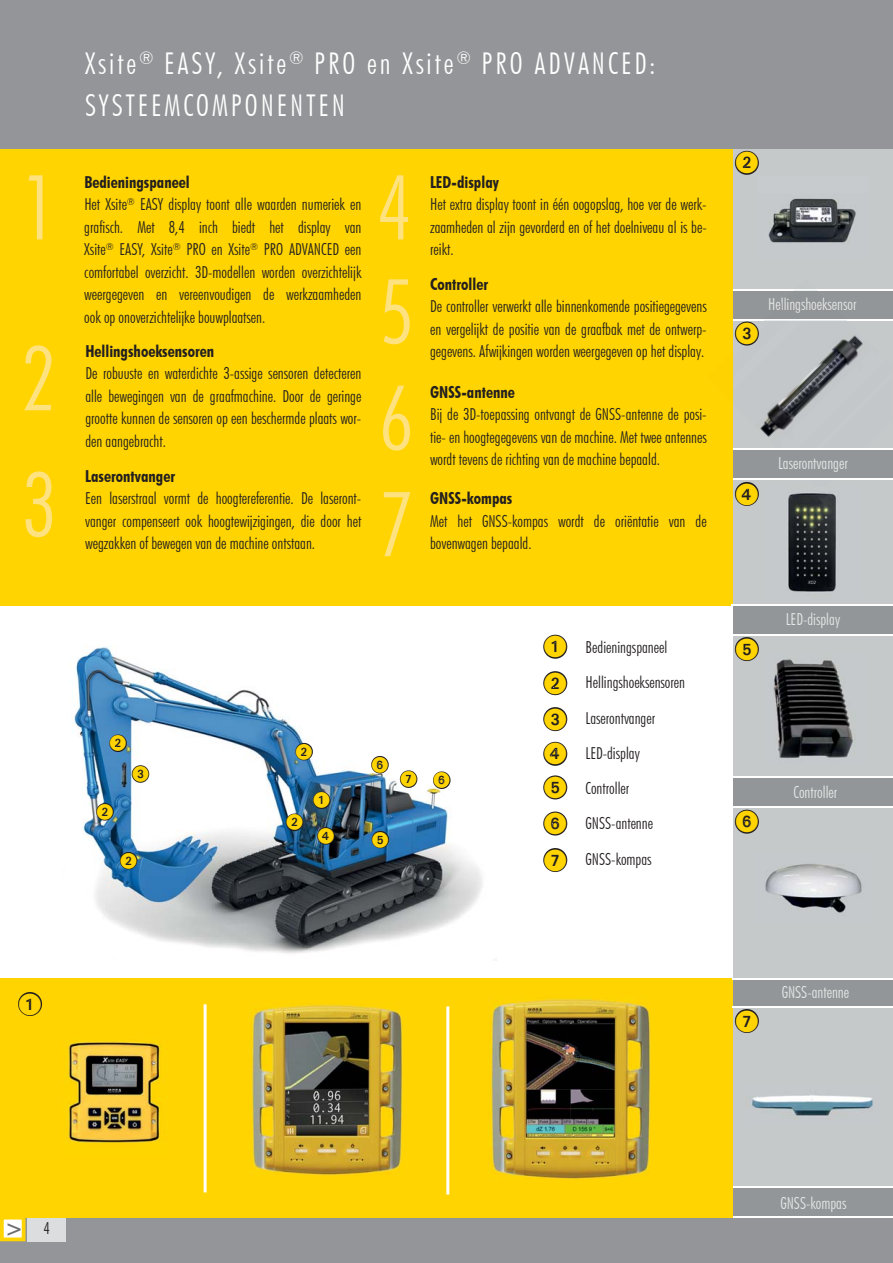
<style>
.page{position:relative;width:893px;height:1263px;background:#fff}
.page>*{position:absolute;margin:0;border:0;box-sizing:border-box;transform-origin:0 0}
.t1{font:300 condensed 90px/126.1px "Futura BT";color:#ffe280}
.t2{font:300 condensed 30px/42px "Futura BT";letter-spacing:.1em;color:#fff}
.t3{font:700 condensed 22.5px "Futura BT";color:#6d6e70}
.t4{font:22.35px/35.2px "European Pi One";color:#ffd400;text-align:justify}
.t5{font:300 condensed 16.5px/22.5px "Futura BT";color:#231f20;text-align:justify}
.t6{font:700 condensed 16.5px "Futura BT";color:#231f20}
.t7{font:300 condensed 16.5px "Futura BT";color:#e6e7e6}
.t8{font:16.2px "European Pi One";color:#ffd400}
.s1{font-weight:700}
.s2{font-weight:300;font-size:16.5px;color:#231f20}
</style>
<div class="page">
<div style="left:0;top:0;width:893px;height:149px;background:#939598"></div>
<img style="left:71px;top:647px;width:425px;height:313px">
<svg style="left:312px;top:790px;width:19px;height:20px"></svg>
<svg style="left:285px;top:812px;width:19px;height:20px"></svg>
<svg style="left:294px;top:742px;width:20px;height:20px"></svg>
<svg style="left:108px;top:733px;width:20px;height:20px"></svg>
<svg style="left:131px;top:764px;width:19px;height:20px"></svg>
<svg style="left:95px;top:802px;width:20px;height:20px"></svg>
<svg style="left:119px;top:851px;width:19px;height:20px"></svg>
<svg style="left:316px;top:826px;width:20px;height:20px"></svg>
<svg style="left:432px;top:770px;width:20px;height:20px"></svg>
<svg style="left:371px;top:830px;width:19px;height:19px"></svg>
<svg style="left:370px;top:755px;width:20px;height:20px"></svg>
<div style="left:0;top:149px;width:893px;height:457px;background:#ffd400"></div>
<div style="left:0;top:1213px;width:893px;height:50px;background:#939598"></div>
<div style="left:2px;top:1218px;width:22px;height:21px;background:#fff"></div>
<div style="left:0;top:1216px;width:26px;height:25px;border:4px solid #ffd400"></div>
<div style="left:28px;top:1216px;width:38px;height:25px;background:#dcddde"></div>
<svg style="left:543px;top:634px;width:25px;height:25px"></svg>
<svg style="left:543px;top:671px;width:25px;height:25px"></svg>
<svg style="left:543px;top:707px;width:25px;height:25px"></svg>
<svg style="left:543px;top:741px;width:25px;height:25px"></svg>
<svg style="left:543px;top:775px;width:25px;height:25px"></svg>
<svg style="left:543px;top:811px;width:25px;height:25px"></svg>
<div style="left:0;top:978px;width:893px;height:239px;background:#ffd400"></div>
<div style="left:733px;top:149px;width:159px;height:1068px;background:#c6c9ca"></div>
<img style="left:768px;top:198px;width:88px;height:45px">
<div style="left:733px;top:290px;width:160px;height:29px;background:#929699"></div>
<hr style="left:733px;top:289px;width:160px;height:2px;background:#fff">
<hr style="left:733px;top:319px;width:160px;height:1px;background:#fff">
<img style="left:892px;top:366px;width:1px;height:54px">
<img style="left:733px;top:320px;width:159px;height:160px">
<div style="left:733px;top:449px;width:160px;height:29px;background:#929699"></div>
<hr style="left:733px;top:448px;width:160px;height:1px;background:#fff">
<hr style="left:733px;top:478px;width:159px;height:1px;background:#fff">
<img style="left:765px;top:864px;width:97px;height:49px">
<div style="left:733px;top:605px;width:160px;height:30px;background:#929699"></div>
<hr style="left:731px;top:605px;width:162px;height:1px;background:#fff">
<hr style="left:731px;top:634px;width:161px;height:2px;background:#fff">
<img style="left:787px;top:492px;width:49px;height:100px">
<div style="left:733px;top:778px;width:160px;height:28px;background:#929699"></div>
<hr style="left:732px;top:777px;width:161px;height:1px;background:#fff">
<hr style="left:733px;top:806px;width:159px;height:2px;background:#fff">
<svg style="left:734px;top:150px;width:25px;height:25px"></svg>
<svg style="left:733px;top:320px;width:27px;height:27px"></svg>
<svg style="left:734px;top:482px;width:25px;height:24px"></svg>
<svg style="left:734px;top:637px;width:25px;height:25px"></svg>
<svg style="left:734px;top:809px;width:25px;height:25px"></svg>
<img style="left:64px;top:1041px;width:103px;height:102px">
<div style="left:733px;top:980px;width:160px;height:28px;background:#929699"></div>
<hr style="left:732px;top:978px;width:161px;height:2px;background:#fff">
<hr style="left:732px;top:1006px;width:161px;height:2px;background:#fff">
<svg style="left:734px;top:1009px;width:25px;height:24px"></svg>
<div style="left:733px;top:1188px;width:159px;height:28px;background:#929699"></div>
<hr style="left:733px;top:1186px;width:159px;height:2px;background:#fff">
<hr style="left:733px;top:1216px;width:159px;height:1px;background:#fff">
<svg style="left:543px;top:848px;width:25px;height:24px"></svg>
<svg style="left:399px;top:769px;width:19px;height:20px"></svg>
<img style="left:251px;top:1004px;width:152px;height:172px">
<img style="left:490px;top:998px;width:161px;height:181px">
<img style="left:750px;top:1095px;width:123px;height:21px">
<img style="left:773px;top:659px;width:80px;height:99px">
<svg style="left:18px;top:992px;width:24px;height:24px"></svg>
<hr style="left:204px;top:1004px;width:3px;height:188px;background:#fff">
<hr style="left:446px;top:1006px;width:3px;height:189px;background:#fff">
<h1 class="t1" style="left:22px;top:144px;width:36px">1</h1>
<h1 class="t1" style="left:22px;top:315px;width:36px">2<br>3</h1>
<h2 class="t2" style="left:85px;top:42px;width:572px">Xsite<sup>®</sup> EASY, Xsite<sup>®</sup> PRO en Xsite<sup>®</sup> PRO ADVANCED:<br>SYSTEEMCOMPONENTEN</h2>
<p class="t5" style="left:84px;top:170px;width:279px;text-align:left"><span class="s1">Bedieningspaneel<br></span>Het Xsite<sup>®</sup> EASY display toont alle waarden numeriek en grafisch. Met 8,4 inch biedt het display van Xsite<sup>®</sup> EASY, Xsite<sup>®</sup> PRO en Xsite<sup>®</sup> PRO ADVANCED een comfortabel overzicht. 3D-modellen worden overzichtelijk weergegeven en vereenvoudigen de werkzaamheden ook op onoverzichtelijke bouwplaatsen.</p>
<p class="t6" style="left:85px;top:341px;width:130px">Hellingshoeksensoren</p>
<p class="t5" style="left:85px;top:362px;width:277px">De robuuste en waterdichte 3-assige sensoren detecteren alle bewegingen van de graafmachine. Door de geringe grootte kunnen de sensoren op een beschermde plaats wor&shy;den aangebracht.</p>
<p class="t6" style="left:85px;top:466px;width:91px">Laserontvanger</p>
<p class="t5" style="left:85px;top:487px;width:278px">Een laserstraal vormt de hoogtereferentie. De laseront&shy;vanger compenseert ook hoogtewijzigingen, die door het wegzakken of bewegen van de machine ontstaan.</p>
<h1 class="t1" style="left:377px;top:155px;width:39px;line-height:104.1px">4<br>5</h1>
<h1 class="t1" style="left:378px;top:354px;width:36px">6</h1>
<h1 class="t1" style="left:378px;top:460px;width:36px">7</h1>
<p class="t6" style="left:430px;top:172px;width:70px">LED-display</p>
<p class="t5" style="left:430px;top:193px;width:278px">Het extra display toont in één oogopslag, hoe ver de werk&shy;zaamheden al zijn gevorderd en of het doelniveau al is be&shy;reikt.</p>
<p class="t6" style="left:430px;top:274px;width:60px">Controller</p>
<p class="t5" style="left:430px;top:295px;width:278px">De controller verwerkt alle binnenkomende positiegegevens en vergelijkt de positie van de graafbak met de ontwerp&shy;gegevens. Afwijkingen worden weergegeven op het display.</p>
<p class="t6" style="left:430px;top:382px;width:86px">GNSS-antenne</p>
<p class="t5" style="left:430px;top:403px;width:278px">Bij de 3D-toepassing ontvangt de GNSS-antenne de posi&shy;tie- en hoogtegegevens van de machine. Met twee antennes wordt tevens de richting van de machine bepaald.</p>
<p class="t6" style="left:430px;top:488px;width:84px">GNSS-kompas</p>
<p class="t5" style="left:430px;top:509px;width:278px">Met het GNSS-kompas wordt de oriëntatie van de</p>
<p class="t5" style="left:430px;top:532px;width:103px">bovenwagen bepaald.</p>
<p class="t8" style="left:110px;top:735px;width:18px">2</p>
<p class="t8" style="left:97px;top:804px;width:18px">2</p>
<p class="t8" style="left:132px;top:766px;width:18px">3</p>
<p class="t8" style="left:120px;top:853px;width:18px">2</p>
<p class="t8" style="left:296px;top:744px;width:18px">2</p>
<p class="t8" style="left:286px;top:814px;width:18px">2</p>
<p class="t8" style="left:313px;top:792px;width:18px">1</p>
<p class="t8" style="left:318px;top:828px;width:18px">4</p>
<p class="t8" style="left:372px;top:757px;width:18px">6</p>
<p class="t8" style="left:400px;top:771px;width:18px">7</p>
<p class="t8" style="left:434px;top:772px;width:18px">6</p>
<p class="t8" style="left:372px;top:832px;width:18px">5</p>
<h3 class="t4" style="left:544px;top:629px;width:24px">1<br>2<br>3<br>4<br>5</h3>
<h3 class="t4" style="left:544px;top:806px;width:24px">6</h3>
<h3 class="t4" style="left:544px;top:842px;width:24px">7</h3>
<p class="t5" style="left:585px;top:630px;width:101px;line-height:35.2px;text-align:left">Bedieningspaneel<br>Hellingshoeksensoren<br>Laserontvanger<br>LED-display<br>Controller<br>GNSS-antenne<br>GNSS-kompas</p>
<h3 class="t4" style="left:736px;top:145px;width:24px">2</h3>
<h3 class="t4" style="left:736px;top:316px;width:24px">3</h3>
<p class="t7" style="left:768px;top:294px;width:90px">Hellingshoeksensor</p>
<h3 class="t4" style="left:736px;top:476px;width:24px">4</h3>
<p class="t7" style="left:778px;top:453px;width:71px">Laserontvanger</p>
<h3 class="t4" style="left:736px;top:632px;width:24px">5</h3>
<p class="t7" style="left:786px;top:609px;width:56px">LED-display</p>
<h3 class="t4" style="left:736px;top:804px;width:24px">6</h3>
<p class="t7" style="left:793px;top:782px;width:45px">Controller</p>
<h3 class="t4" style="left:19px;top:986px;width:24px">1</h3>
<h3 class="t4" style="left:736px;top:1003px;width:24px">7</h3>
<p class="t7" style="left:782px;top:982px;width:69px">GNSS-antenne</p>
<h3 class="t3" style="left:5px;top:1214px;width:47px">&gt; <span class="s2">4</span></h3>
<p class="t7" style="left:780px;top:1193px;width:67px">GNSS-kompas</p>
</div>
